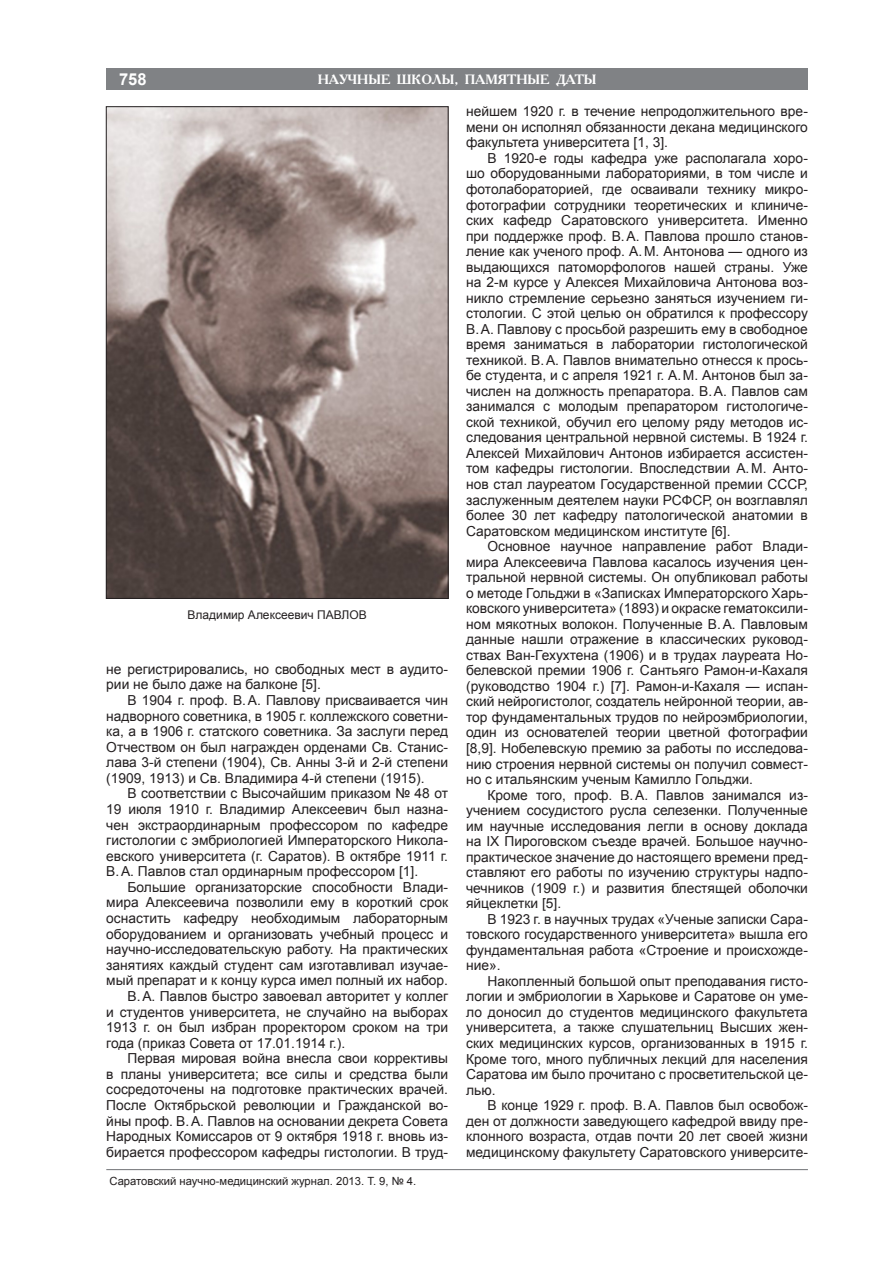
<style>
.page{position:relative;width:893px;height:1263px;background:#fff}
.page>*{position:absolute;margin:0;border:0;box-sizing:border-box;transform-origin:0 0}
.t1{font:700 16.5px "Arial";color:#fff}
.Основной_текст{font:13.8px/15.6px "Arial";color:#231f20;text-align:justify}
.t2{font:700 13.5px "Academy C";color:#fff}
.Подрисуночная{font:12px "Arial";color:#231f20}
.t3{font:11.25px "Arial";color:#231f20}
</style>
<div class="page">
<hr style="left:106px;top:1169px;width:702px;height:1px;background:#808285">
<div style="left:106px;top:68px;width:702px;height:21px;background:#808285"></div>
<img style="left:108px;top:108px;width:338px;height:489px">
<p class="t1" style="left:119px;top:68px;width:29px">758</p>
<p class="t2" style="left:318px;top:71px;width:280px">НАУЧНЫЕ ШКОЛЫ, ПАМЯТНЫЕ ДАТЫ</p>
<p class="Подрисуночная" style="left:188px;top:607px;width:181px">Владимир Алексеевич ПАВЛОВ</p>
<p class="Основной_текст" style="left:106px;top:661px;width:343px">не регистрировались, но свободных мест в аудито&shy;рии не было даже на балконе [5].</p>
<p class="Основной_текст" style="left:106px;top:692px;width:343px;text-indent:21px">В 1904 г. проф. В.А. Павлову присваивается чин надворного советника, в 1905 г. коллежского советни&shy;ка, а в 1906 г. статского советника. За заслуги перед Отчеством он был награжден орденами Св. Станис&shy;лава 3‑й степени (1904), Св. Анны 3‑й и 2‑й степени (1909, 1913) и Св. Владимира 4‑й степени (1915).</p>
<p class="Основной_текст" style="left:106px;top:786px;width:343px;text-indent:21px">В соответствии с Высочайшим приказом № 48 от 19 июля 1910 г. Владимир Алексеевич был назна&shy;чен экстраординарным профессором по кафедре гистологии с эмбриологией Императорского Никола&shy;евского университета (г. Саратов). В октябре 1911 г.<br>В.А. Павлов стал ординарным профессором [1].</p>
<p class="Основной_текст" style="left:106px;top:879px;width:343px;text-indent:21px">Большие организаторские способности Влади&shy;мира Алексеевича позволили ему в короткий срок оснастить кафедру необходимым лабораторным оборудованием и организовать учебный процесс и научно-исследовательскую работу. На практических занятиях каждый студент сам изготавливал изучае&shy;мый препарат и к концу курса имел полный их набор.</p>
<p class="Основной_текст" style="left:106px;top:988px;width:343px;text-indent:21px">В.А. Павлов быстро завоевал авторитет у коллег и студентов университета, не случайно на выборах 1913 г. он был избран проректором сроком на три года (приказ Совета от 17.01.1914 г.).</p>
<p class="Основной_текст" style="left:106px;top:1051px;width:343px;text-indent:21px">Первая мировая война внесла свои коррективы в планы университета; все силы и средства были сосредоточены на подготовке практических врачей.<br>После Октябрьской революции и Гражданской во&shy;йны проф. В.А. Павлов на основании декрета Совета Народных Комиссаров от 9 октября 1918 г. вновь из&shy;бирается профессором кафедры гистологии. В труд-</p>
<p class="t3" style="left:109px;top:1174px;width:308px">Саратовский научно-медицинский журнал. 2013. Т. 9, № 4.</p>
<p class="Основной_текст" style="left:466px;top:104px;width:343px">нейшем 1920 г. в течение непродолжительного вре&shy;мени он исполнял обязанности декана медицинского факультета университета [1, 3].</p>
<p class="Основной_текст" style="left:466px;top:150px;width:343px;text-indent:21px">В 1920‑е годы кафедра уже располагала хоро&shy;шо оборудованными лабораториями, в том числе и фотолабораторией, где осваивали технику микро&shy;фотографии сотрудники теоретических и клиниче&shy;ских кафедр Саратовского университета. Именно при поддержке проф. В.А. Павлова прошло станов&shy;ление как ученого проф. А.М. Антонова — одного из выдающихся патоморфологов нашей страны. Уже на 2‑м курсе у Алексея Михайловича Антонова воз&shy;никло стремление серьезно заняться изучением ги&shy;стологии. С этой целью он обратился к профессору В.А. Павлову с просьбой разрешить ему в свободное время заниматься в лаборатории гистологической техникой. В.А. Павлов внимательно отнесся к прось&shy;бе студента, и с апреля 1921 г. А.М. Антонов был за&shy;числен на должность препаратора. В.А. Павлов сам занимался с молодым препаратором гистологиче&shy;ской техникой, обучил его целому ряду методов ис&shy;следования центральной нервной системы. В 1924 г.<br>Алексей Михайлович Антонов избирается ассистен&shy;том кафедры гистологии. Впоследствии А.М. Анто&shy;нов стал лауреатом Государственной премии СССР, заслуженным деятелем науки РСФСР, он возглавлял более 30 лет кафедру патологической анатомии в Саратовском медицинском институте [6].</p>
<p class="Основной_текст" style="left:466px;top:539px;width:343px;text-indent:21px">Основное научное направление работ Влади&shy;мира Алексеевича Павлова касалось изучения цен&shy;тральной нервной системы. Он опубликовал работы о методе Гольджи в «Записках Императорского Харь&shy;ковского университета» (1893) и окраске гематоксили&shy;ном мякотных волокон. Полученные В.А. Павловым данные нашли отражение в классических руковод&shy;ствах Ван-Гехухтена (1906) и в трудах лауреата Но&shy;белевской премии 1906 г. Сантьяго Рамон-и-Кахаля (руководство 1904 г.) [7]. Рамон-и-Кахаля — испан&shy;ский нейрогистолог, создатель нейронной теории, ав&shy;тор фундаментальных трудов по нейроэмбриологии, один из основателей теории цветной фотографии [8,9]. Нобелевскую премию за работы по исследова&shy;нию строения нервной системы он получил совмест&shy;но с итальянским ученым Камилло Гольджи.</p>
<p class="Основной_текст" style="left:466px;top:787px;width:343px;text-indent:21px">Кроме того, проф. В.А. Павлов занимался из&shy;учением сосудистого русла селезенки. Полученные им научные исследования легли в основу доклада на IХ Пироговском съезде врачей. Большое научно&shy;практическое значение до настоящего времени пред&shy;ставляют его работы по изучению структуры надпо&shy;чечников (1909 г.) и развития блестящей оболочки яйцеклетки [5].</p>
<p class="Основной_текст" style="left:466px;top:911px;width:343px;text-indent:21px">В 1923 г. в научных трудах «Ученые записки Сара&shy;товского государственного университета» вышла его фундаментальная работа «Строение и происхожде&shy;ние».</p>
<p class="Основной_текст" style="left:466px;top:973px;width:343px;text-indent:21px">Накопленный большой опыт преподавания гисто&shy;логии и эмбриологии в Харькове и Саратове он уме&shy;ло доносил до студентов медицинского факультета университета, а также слушательниц Высших жен&shy;ских медицинских курсов, организованных в 1915 г.<br>Кроме того, много публичных лекций для населения Саратова им было прочитано с просветительской це&shy;лью.</p>
<p class="Основной_текст" style="left:466px;top:1097px;width:343px;text-indent:21px">В конце 1929 г. проф. В.А. Павлов был освобож&shy;ден от должности заведующего кафедрой ввиду пре&shy;клонного возраста, отдав почти 20 лет своей жизни медицинскому факультету Саратовского университе-</p>
</div>
